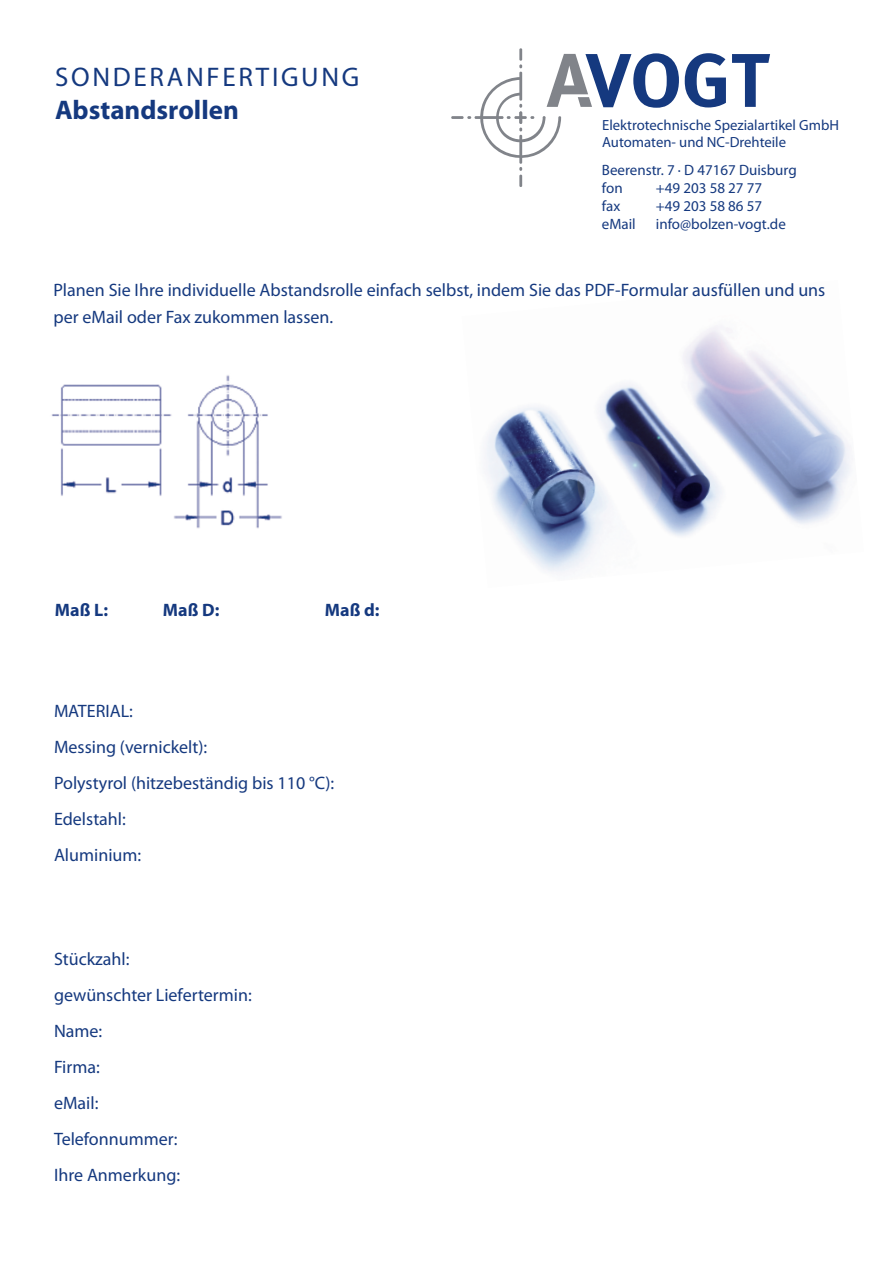
<style>
.page{position:relative;width:893px;height:1263px;background:#fff}
.page>*{position:absolute;margin:0;border:0;box-sizing:border-box;transform-origin:0 0}
.t1{font:27px "Myriad Pro";letter-spacing:.1em;color:#15397f}
.t2{font:700 27px "Myriad Pro";color:#15397f}
.t3{font:18px/36px "Myriad Pro";color:#15397f}
.t4{font:700 18px "Myriad Pro";color:#15397f}
.t5{font:15px/18px "Myriad Pro";color:#15397f}
.t6{font:14.7px/17.7px "Myriad Pro";color:#15397f}
</style>
<div class="page">
<img style="left:485px;top:326px;width:366px;height:247px">
<svg style="left:685px;top:53px;width:41px;height:54px"></svg>
<svg style="left:732px;top:54px;width:38px;height:53px"></svg>
<svg style="left:451px;top:48px;width:228px;height:139px"></svg>
<img style="left:51px;top:375px;width:231px;height:154px">
<h1 class="t1" style="left:55px;top:61px;width:306px">SONDERANFERTIGUNG</h1>
<h1 class="t2" style="left:55px;top:92px;width:185px">Abstandsrollen</h1>
<p class="t6" style="left:602px;top:116px;width:238px">Elektrotechnische Spezialartikel GmbH<br>Automaten- und NC-Drehteile</p>
<p class="t5" style="left:602px;top:160px;width:196px">Beerenstr. 7 · D 47167 Duisburg fon</p>
<p class="t5" style="left:656px;top:178px;width:108px">+49 203 58 27 77</p>
<p class="t5" style="left:602px;top:196px;width:20px">fax</p>
<p class="t5" style="left:656px;top:196px;width:108px">+49 203 58 86 57</p>
<p class="t5" style="left:602px;top:214px;width:35px">eMail</p>
<p class="t5" style="left:656px;top:214px;width:131px">info@bolzen-vogt.de</p>
<p class="t3" style="left:53px;top:276px;width:773px;line-height:27px">Planen Sie Ihre individuelle Abstandsrolle einfach selbst, indem Sie das PDF-Formular ausfüllen und uns per eMail oder Fax zukommen lassen.</p>
<p class="t4" style="left:55px;top:598px;width:55px">Maß L:</p>
<p class="t4" style="left:163px;top:598px;width:58px">Maß D:</p>
<p class="t4" style="left:325px;top:598px;width:56px">Maß d:</p>
<p class="t3" style="left:54px;top:693px;width:282px">MATERIAL:<br>Messing (vernickelt):<br>Polystyrol (hitzebeständig bis 110 °C):<br>Edelstahl:<br>Aluminium:</p>
<p class="t3" style="left:54px;top:941px;width:199px">Stückzahl:<br>gewünschter Liefertermin:<br>Name:<br>Firma:<br>eMail:<br>Telefonnummer:<br>Ihre Anmerkung:</p>
</div>
